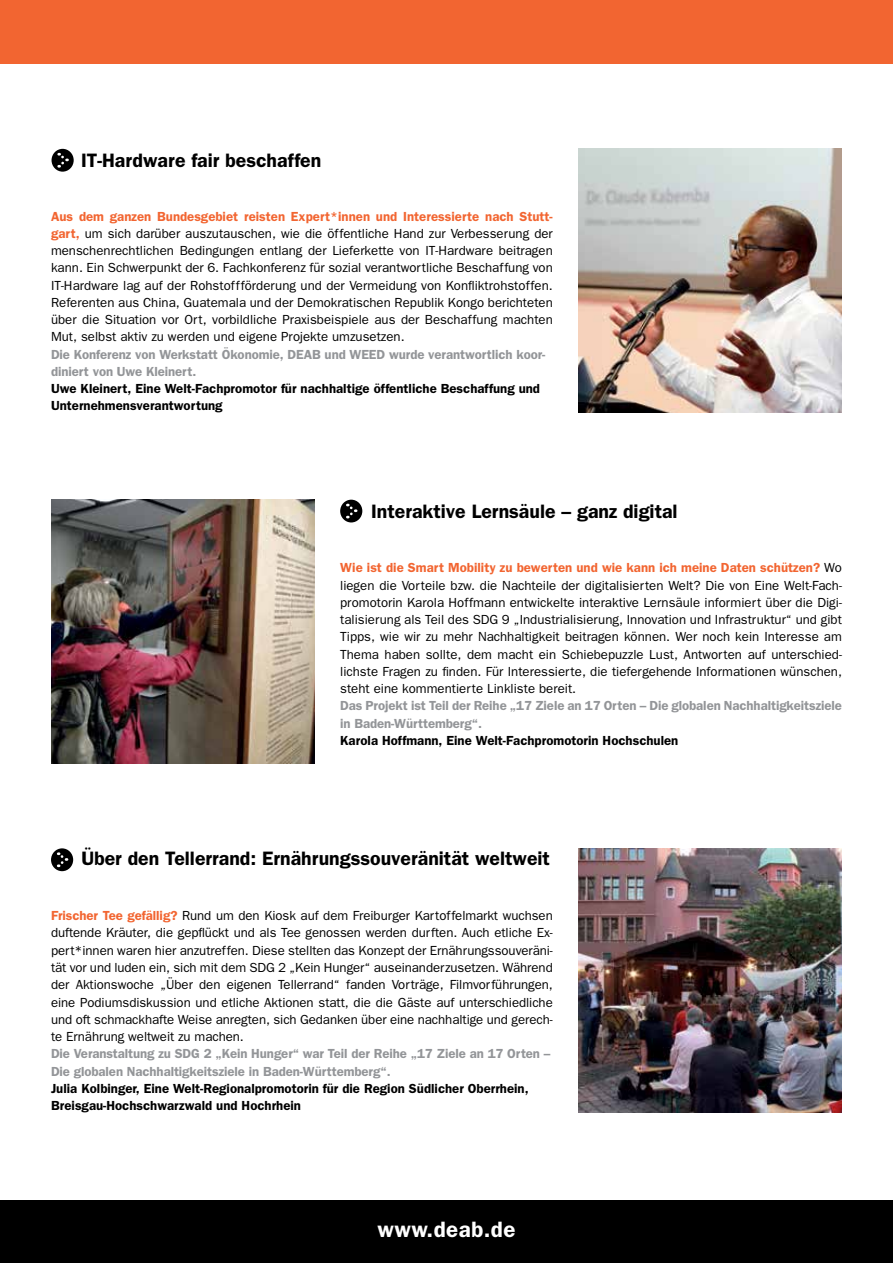
<style>
.page{position:relative;width:893px;height:1263px;background:#fff}
.page>*{position:absolute;margin:0;border:0;box-sizing:border-box;transform-origin:0 0}
.t1{font:600 22.35px "Franklin Gothic";letter-spacing:.02em;color:#fff}
.t2{font:600 19.5px "Franklin Gothic";color:#000}
.t3{font:13.2px/17.2px "Franklin Gothic";color:#000;text-align:justify}
.t4{font:600 13.2px/17.2px "Franklin Gothic";letter-spacing:-.005em;color:#939598}
.t5{font:600 13.2px/17.2px "Franklin Gothic";color:#000}
.s1{font-weight:600;color:#f26531}
</style>
<div class="page">
<div style="left:0;top:1200px;width:893px;height:63px;background:#000"></div>
<img style="left:578px;top:149px;width:264px;height:263px">
<img style="left:51px;top:500px;width:264px;height:263px">
<img style="left:578px;top:848px;width:264px;height:264px">
<div style="left:0;top:0;width:893px;height:64px;background:#f26531"></div>
<div style="left:52px;top:149px;width:22px;height:23px;background:#000;border-radius:50%"></div>
<svg style="left:57px;top:152px;width:11px;height:16px"></svg>
<div style="left:51px;top:848px;width:22px;height:23px;background:#000;border-radius:50%"></div>
<svg style="left:56px;top:852px;width:12px;height:15px"></svg>
<div style="left:340px;top:500px;width:22px;height:22px;background:#000;border-radius:50%"></div>
<svg style="left:346px;top:503px;width:11px;height:15px"></svg>
<h2 class="t2" style="left:81px;top:148px;width:242px">IT-Hardware fair beschaffen</h2>
<p class="t3" style="left:51px;top:207px;width:503px"><span class="s1">Aus dem ganzen Bundesgebiet reisten Expert*innen und Interessierte nach Stutt&shy;gart,</span> um sich darüber auszutauschen, wie die öffentliche Hand zur Verbesserung der menschenrechtlichen Bedingungen entlang der Lieferkette von IT-Hardware beitragen kann. Ein Schwerpunkt der 6. Fachkonferenz für sozial verantwortliche Beschaffung von IT-Hardware lag auf der Rohstoffförderung und der Vermeidung von Konfliktrohstoffen.<br>Referenten aus China, Guatemala und der Demokratischen Republik Kongo berichteten über die Situation vor Ort, vorbildliche Praxisbeispiele aus der Beschaffung machten Mut, selbst aktiv zu werden und eigene Projekte umzusetzen.</p>
<p class="t4" style="left:51px;top:345px;width:496px">Die Konferenz von Werkstatt Ökonomie, DEAB und WEED wurde verantwortlich koor&shy;diniert von Uwe Kleinert.</p>
<p class="t5" style="left:51px;top:380px;width:491px">Uwe Kleinert, Eine Welt-Fachpromotor für nachhaltige öffentliche Beschaffung und<br>Unternehmensverantwortung</p>
<h2 class="t2" style="left:371px;top:499px;width:308px">Interaktive Lernsäule – ganz digital</h2>
<p class="t3" style="left:340px;top:559px;width:503px"><span class="s1">Wie ist die Smart Mobility zu bewerten und wie kann ich meine Daten schützen?</span> Wo liegen die Vorteile bzw. die Nachteile der digitalisierten Welt? Die von Eine Welt-Fach&shy;promotorin Karola Hoffmann entwickelte interaktive Lernsäule informiert über die Digi&shy;talisierung als Teil des SDG 9 „Industrialisierung, Innovation und Infrastruktur“ und gibt Tipps, wie wir zu mehr Nachhaltigkeit beitragen können. Wer noch kein Interesse am Thema haben sollte, dem macht ein Schiebepuzzle Lust, Antworten auf unterschied&shy;lichste Fragen zu finden. Für Interessierte, die tiefergehende Informationen wünschen, steht eine kommentierte Linkliste bereit.</p>
<p class="t4" style="left:340px;top:697px;width:503px">Das Projekt ist Teil der Reihe „17 Ziele an 17 Orten – Die globalen Nachhaltigkeitsziele in Baden-Württemberg“.</p>
<p class="t5" style="left:340px;top:731px;width:340px">Karola Hoffmann, Eine Welt-Fachpromotorin Hochschulen</p>
<h2 class="t2" style="left:81px;top:847px;width:470px">Über den Tellerrand: Ernährungssouveränität weltweit</h2>
<p class="t3" style="left:51px;top:907px;width:503px"><span class="s1">Frischer Tee gefällig?</span> Rund um den Kiosk auf dem Freiburger Kartoffelmarkt wuchsen duftende Kräuter, die gepflückt und als Tee genossen werden durften. Auch etliche Ex&shy;pert*innen waren hier anzutreffen. Diese stellten das Konzept der Ernährungssouveräni&shy;tät vor und luden ein, sich mit dem SDG 2 „Kein Hunger“ auseinanderzusetzen. Während der Aktionswoche „Über den eigenen Tellerrand“ fanden Vorträge, Filmvorführungen, eine Podiumsdiskussion und etliche Aktionen statt, die die Gäste auf unterschiedliche und oft schmackhafte Weise anregten, sich Gedanken über eine nachhaltige und gerech&shy;te Ernährung weltweit zu machen.</p>
<p class="t4" style="left:51px;top:1045px;width:501px">Die Veranstaltung zu SDG 2 „Kein Hunger“ war Teil der Reihe „17 Ziele an 17 Orten –<br>Die globalen Nachhaltigkeitsziele in Baden-Württemberg“.</p>
<p class="t5" style="left:51px;top:1079px;width:479px">Julia Kolbinger, Eine Welt-Regionalpromotorin für die Region Südlicher Oberrhein,<br>Breisgau-Hochschwarzwald und Hochrhein</p>
<h1 class="t1" style="left:378px;top:1216px;width:139px">www.deab.de</h1>
</div>
